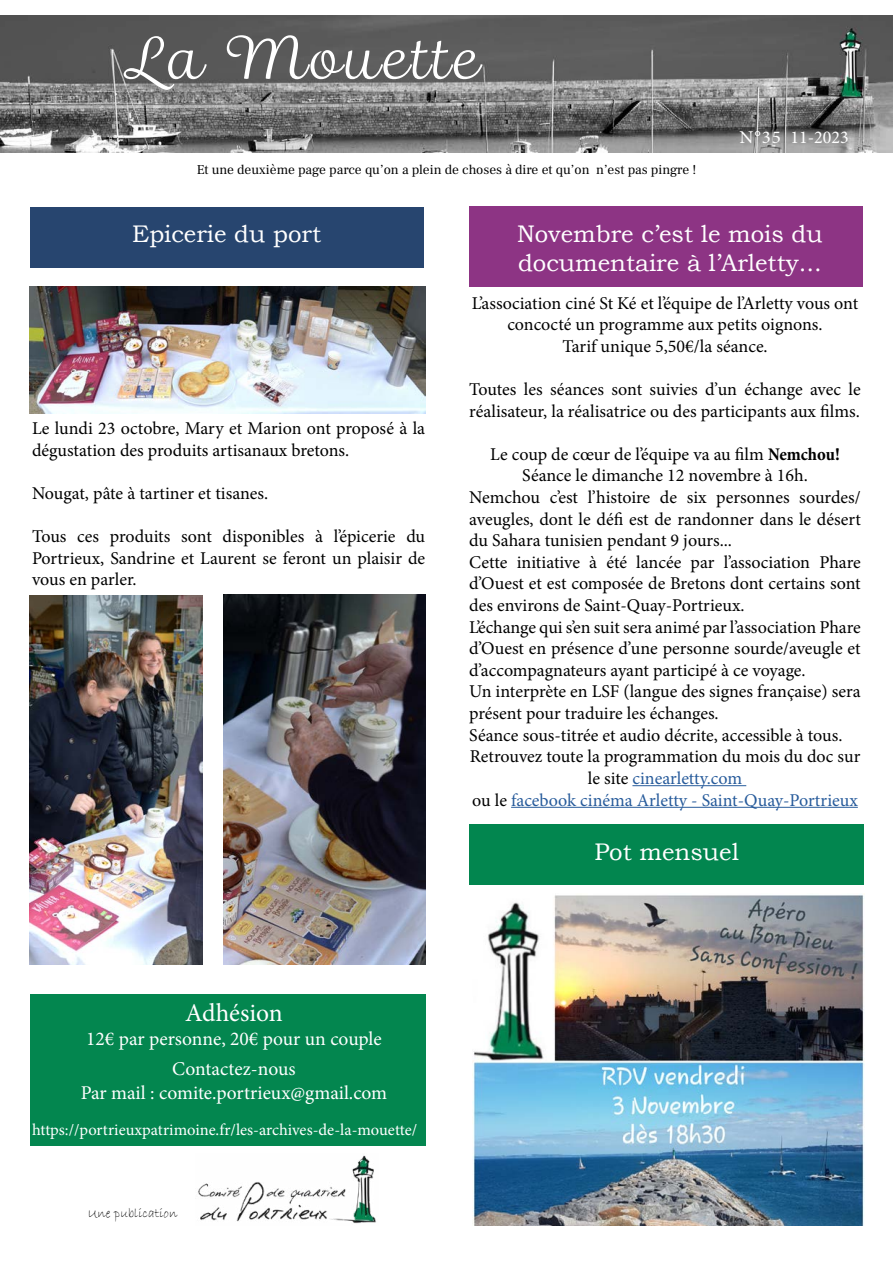
<style>
.page{position:relative;width:893px;height:1263px;background:#fff}
.page>*{position:absolute;margin:0;border:0;box-sizing:border-box;transform-origin:0 0}
.t1{font:55.5px "Madre Script";letter-spacing:.05em;color:#fff;scale:1.05 1}
.t2{font:25.5px "Minion Pro";color:#fff}
.t3{font:24px/28.8px "Bookman Old Style";color:#fff}
.t4{font:19.5px/30.6px "Minion Pro";color:#fff;text-align:center}
.t5{font:18px/21.6px "Minion Pro";color:#000}
.t6{font:18px "Minion Pro";color:#275b9b}
.t7{font:18px "Minion Pro";color:#fff;scale:1.05 1}
.t8{font:16.5px "Minion Pro";color:#fff}
.t9{font:13.5px "Frank Ruhl Hofshi";color:#000}
.t10{font:13.5px "Bradley Hand ITC";color:#000}
.s1{font-weight:700;font-stretch:condensed}
.s2{color:#000}
</style>
<div class="page">
<img style="left:0;top:16px;width:893px;height:137px">
<div style="left:30px;top:994px;width:395px;height:151px;background:#03864f"></div>
<img style="left:198px;top:1155px;width:178px;height:69px">
<img style="left:472px;top:894px;width:392px;height:332px">
<div style="left:469px;top:824px;width:395px;height:61px;background:#02864f"></div>
<div style="left:30px;top:207px;width:393px;height:60px;background:#27456f"></div>
<img style="left:30px;top:595px;width:173px;height:369px">
<img style="left:30px;top:287px;width:395px;height:126px">
<img style="left:223px;top:594px;width:202px;height:370px">
<div style="left:469px;top:207px;width:394px;height:80px;background:#8d3484"></div>
<hr style="left:632px;top:785px;width:114px;height:1px;background:#275b9b">
<hr style="left:511px;top:807px;width:347px;height:1px;background:#275b9b">
<h1 class="t1" style="left:124px;top:27px;width:341px">La Mouette</h1>
<p class="t9" style="left:197px;top:162px;width:501px">Et une deuxième page parce qu’on a plein de choses à dire et qu’on n’est pas pingre !</p>
<p class="t7" style="left:739px;top:125px;width:106px">N°35 11-2023</p>
<h3 class="t3" style="left:132px;top:219px;width:191px">Epicerie du port</h3>
<h3 class="t3" style="left:517px;top:219px;width:307px">Novembre c’est le mois du documentaire à l’Arletty...</h3>
<p class="t5" style="left:472px;top:292px;width:388px;text-align:center">L’association ciné St Ké et l’équipe de l’Arletty vous ont concocté un programme aux petits oignons.<br>Tarif unique 5,50€/la séance.</p>
<p class="t5" style="left:469px;top:379px;width:393px">Toutes les séances sont suivies d’un échange avec le réalisateur, la réalisatrice ou des participants aux films.</p>
<p class="t5" style="left:490px;top:443px;width:351px">Le coup de cœur de l’équipe va au film <span class="s1">Nemchou!</span></p>
<p class="t5" style="left:522px;top:465px;width:287px">Séance le dimanche 12 novembre à 16h.</p>
<p class="t5" style="left:469px;top:487px;width:393px">Nemchou c’est l’histoire de six personnes sourdes/</p>
<p class="t5" style="left:469px;top:508px;width:393px">aveugles, dont le défi est de randonner dans le désert</p>
<p class="t5" style="left:469px;top:530px;width:264px">du Sahara tunisien pendant 9 jours...</p>
<p class="t5" style="left:469px;top:551px;width:393px">Cette initiative à été lancée par l’association Phare</p>
<p class="t5" style="left:469px;top:573px;width:393px">d’Ouest et est composée de Bretons dont certains sont</p>
<p class="t5" style="left:469px;top:595px;width:277px">des environs de Saint-Quay-Portrieux.</p>
<p class="t5" style="left:469px;top:616px;width:393px">L’échange qui s’en suit sera animé par l’association Phare</p>
<p class="t5" style="left:469px;top:638px;width:393px">d’Ouest en présence d’une personne sourde/aveugle et</p>
<p class="t5" style="left:469px;top:659px;width:338px">d’accompagnateurs ayant participé à ce voyage.</p>
<p class="t5" style="left:469px;top:681px;width:393px">Un interprète en LSF (langue des signes française) sera</p>
<p class="t5" style="left:469px;top:703px;width:251px">présent pour traduire les échanges.</p>
<p class="t5" style="left:469px;top:724px;width:375px">Séance sous-titrée et audio décrite, accessible à tous.</p>
<p class="t5" style="left:470px;top:746px;width:392px">Retrouvez toute la programmation du mois du doc sur</p>
<p class="t6" style="left:588px;top:766px;width:156px"><span class="s2">le site</span> cinearletty.com</p>
<p class="t6" style="left:472px;top:788px;width:387px"><span class="s2">ou le</span> facebook cinéma Arletty - Saint-Quay-Portrieux</p>
<p class="t5" style="left:32px;top:418px;width:395px">Le lundi 23 octobre, Mary et Marion ont proposé à la dégustation des produits artisanaux bretons.</p>
<p class="t5" style="left:32px;top:482px;width:238px">Nougat, pâte à tartiner et tisanes.</p>
<p class="t5" style="left:32px;top:526px;width:395px;text-align:justify">Tous ces produits sont disponibles à l’épicerie du Portrieux, Sandrine et Laurent se feront un plaisir de vous en parler.</p>
<h2 class="t2" style="left:185px;top:996px;width:99px">Adhésion</h2>
<p class="t4" style="left:86px;top:1023px;width:297px">12€ par personne, 20€ pour un couple<br>Contactez-nous</p>
<p class="t4" style="left:81px;top:1077px;width:308px">Par mail : comite.portrieux@gmail.com</p>
<p class="t8" style="left:32px;top:1119px;width:387px">https://portrieuxpatrimoine.fr/les-archives-de-la-mouette/</p>
<p class="t10" style="left:88px;top:1205px;width:91px">Une publication</p>
<h3 class="t3" style="left:594px;top:837px;width:146px">Pot mensuel</h3>
</div>
